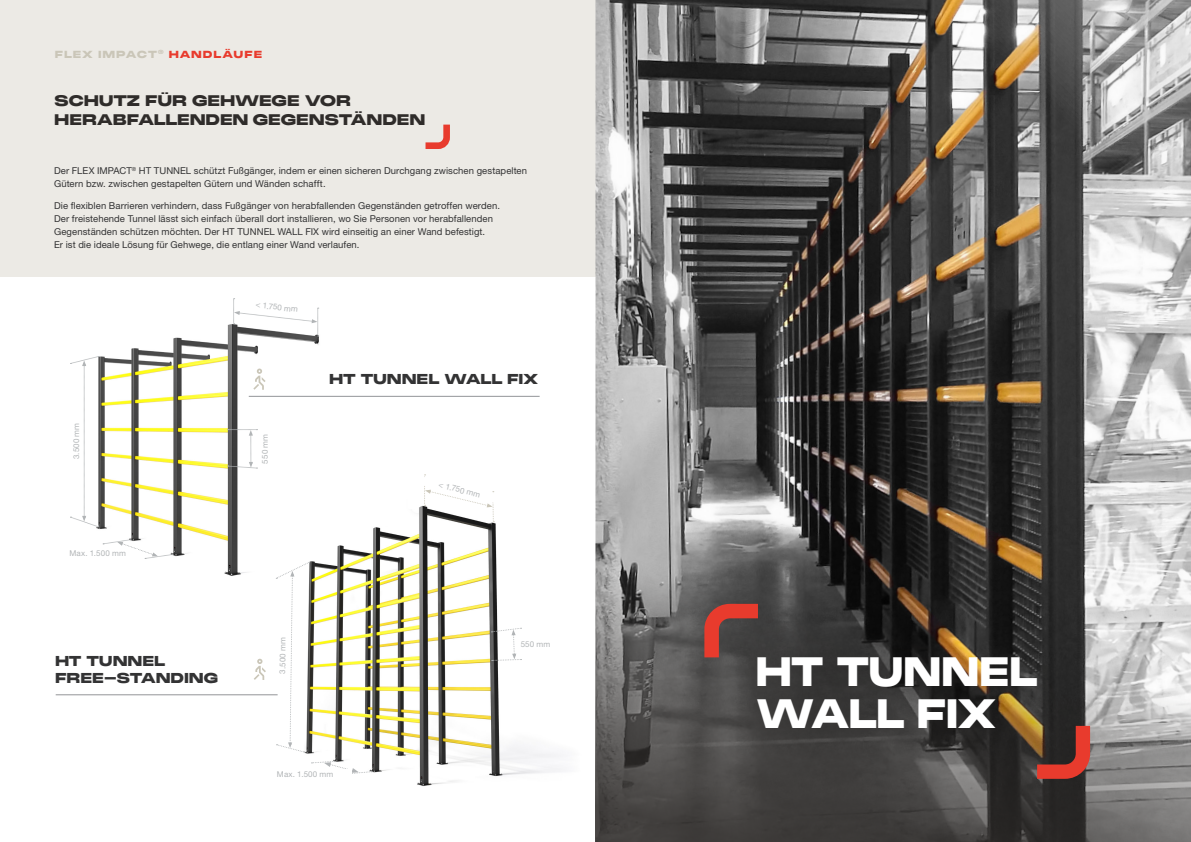
<style>
.page{position:relative;width:1191px;height:842px;background:#fff}
.page>*{position:absolute;margin:0;border:0;box-sizing:border-box;transform-origin:0 0}
.t1{font:900 40px/42.8px "PP Monument Extended";letter-spacing:-.05em;color:#fff;scale:.9 1}
.t2{font:900 15px/19px "PP Monument Extended";letter-spacing:-.025em;color:#2f2c2a}
.t3{font:900 14px/16.8px "PP Monument Extended";letter-spacing:-.02em;color:#333334}
.t4{font:900 14px "PP Monument Extended";letter-spacing:-.04em;color:#333334}
.t5{font:900 10px "PP Monument Extended";letter-spacing:.06em;color:#cac6b8}
.t6{font:9.5px/13px "Helvetica Neue LT Pro";letter-spacing:.005em;color:#333334}
.t7{font:8px "Helvetica Neue LT Pro";letter-spacing:.015em;color:#b1b4b6}
.s1{color:#e83b2d}
</style>
<div class="page">
<img style="left:96px;top:324px;width:353px;height:233px">
<div style="left:0;top:0;width:596px;height:276px;background:#eceae5"></div>
<svg style="left:425px;top:124px;width:25px;height:25px"></svg>
<img style="left:193px;top:486px;width:369px;height:300px">
<svg style="left:491px;top:627px;width:30px;height:34px"></svg>
<svg style="left:311px;top:761px;width:61px;height:13px"></svg>
<div style="left:261px;top:428px;width:8px;height:42px;background:#fff"></div>
<svg style="left:70px;top:356px;width:29px;height:171px"></svg>
<div style="left:72px;top:415px;width:8px;height:52px;background:#fff"></div>
<div style="left:58px;top:549px;width:80px;height:9px;background:#fff"></div>
<svg style="left:233px;top:298px;width:86px;height:39px"></svg>
<svg style="left:227px;top:429px;width:30px;height:40px"></svg>
<svg style="left:103px;top:539px;width:70px;height:20px"></svg>
<img style="left:595px;top:0;width:596px;height:562px">
<svg style="left:595px;top:562px;width:596px;height:280px;background:#595755"></svg>
<hr style="left:56px;top:694px;width:222px;height:1px;background:#939598">
<svg style="left:422px;top:474px;width:75px;height:48px"></svg>
<svg style="left:276px;top:562px;width:34px;height:190px"></svg>
<div style="left:515px;top:640px;width:41px;height:9px;background:#fff"></div>
<div style="left:259px;top:769px;width:92px;height:10px;background:#fff"></div>
<hr style="left:249px;top:396px;width:290px;height:1px;background:#939598">
<svg style="left:1022px;top:711px;width:75px;height:75px;background:#714639"></svg>
<svg style="left:697px;top:597px;width:75px;height:75px;background:#694340"></svg>
<svg style="left:253px;top:369px;width:12px;height:21px"></svg>
<svg style="left:254px;top:659px;width:12px;height:21px"></svg>
<p class="t5" style="left:55px;top:48px;width:209px">FLEX IMPACT<sup>®</sup> <span class="s1">HANDLÄUFE</span></p>
<h2 class="t2" style="left:54px;top:90px;width:373px">SCHUTZ FÜR GEHWEGE VOR<br>HERABFALLENDEN GEGENSTÄNDEN</h2>
<p class="t6" style="left:54px;top:164px;width:474px">Der FLEX IMPACT<sup>®</sup> HT TUNNEL schützt Fußgänger, indem er einen sicheren Durchgang zwischen gestapelten<br>Gütern bzw. zwischen gestapelten Gütern und Wänden schafft.</p>
<p class="t6" style="left:54px;top:198px;width:447px">Die flexiblen Barrieren verhindern, dass Fußgänger von herabfallenden Gegenständen getroffen werden.<br>Der freistehende Tunnel lässt sich einfach überall dort installieren, wo Sie Personen vor herabfallenden Gegenständen schützen möchten. Der HT TUNNEL WALL FIX wird einseitig an einer Wand befestigt.<br>Er ist die ideale Lösung für Gehwege, die entlang einer Wand verlaufen.</p>
<p class="t7" style="left:71px;top:459px;width:38px;rotate:-90deg">3.500 mm</p>
<p class="t7" style="left:70px;top:549px;width:58px">Max. 1.500 mm</p>
<h3 class="t3" style="left:55px;top:652px;width:165px">HT TUNNEL<br>FREE-STANDING</h3>
<p class="t7" style="left:256px;top:300px;width:44px;rotate:6deg">&lt; 1.750 mm</p>
<p class="t7" style="left:260px;top:463px;width:31px;rotate:-90deg">550 mm</p>
<h3 class="t4" style="left:329px;top:369px;width:211px">HT TUNNEL WALL FIX</h3>
<p class="t7" style="left:440px;top:480px;width:44px;rotate:14deg">&lt; 1.750 mm</p>
<p class="t7" style="left:277px;top:673px;width:38px;rotate:-89deg">3.500 mm</p>
<p class="t7" style="left:521px;top:639px;width:31px">550 mm</p>
<p class="t7" style="left:277px;top:769px;width:58px">Max. 1.500 mm</p>
<h1 class="t1" style="left:755px;top:649px;width:316px">HT TUNNEL<br>WALL FIX</h1>
</div>
